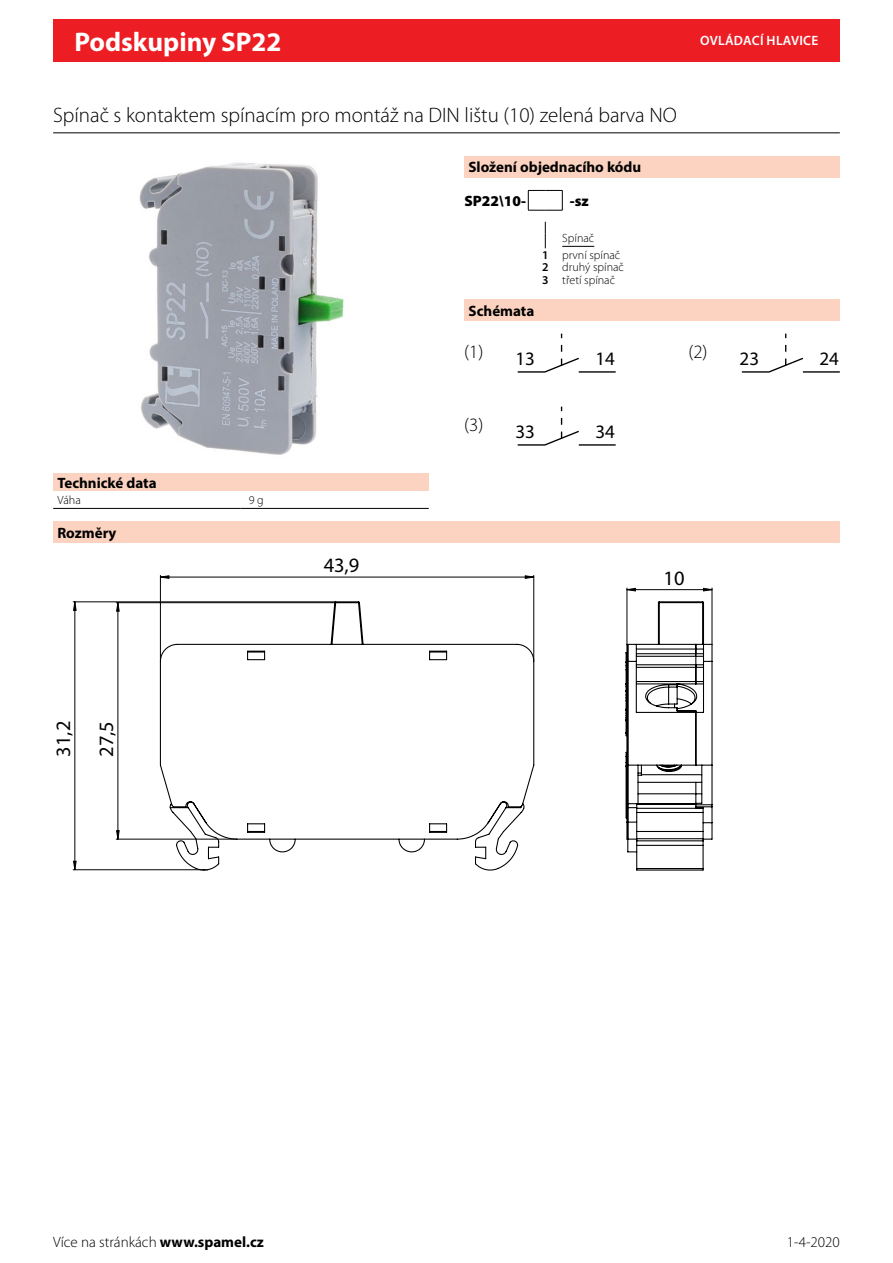
<style>
.page{position:relative;width:893px;height:1263px;background:#fff}
.page>*{position:absolute;margin:0;border:0;box-sizing:border-box;transform-origin:0 0}
.t1{font:700 27px "Myriad Pro";color:#fff}
.t2{font:300 21px "Myriad Pro";color:#000}
.Cecha_Wymiary{font:20.4px "Myriad Pro";color:#000}
.Cecha_schemat_napedu{font:19.05px "Myriad Pro";color:#000}
.Cecha_schemat_napedu-2{font:300 18.9px "Myriad Pro";color:#000}
.Überschrift{font:700 15px "Myriad Pro";color:#000}
.t3{font:300 15px "Myriad Pro";color:#000}
.TS_Bestellschlüssel{font:900 15px "Myriad Pro";color:#000}
.t4{font:600 13.5px "Myriad Pro";letter-spacing:.02em;color:#fff}
.TS_links{font:300 12px "Myriad Pro";color:#000}
.Tabellenkörper{font:300 12px "Myriad Pro";color:#000}
.TS_links_unterstrich{font:300 12px "Myriad Pro";color:#000}
.TS_fett_zentriert{font:600 12px "Myriad Pro";color:#000}
.s1{font-weight:400;font-size:19.05px}
.s2{font-weight:700}
</style>
<div class="page">
<div style="left:53px;top:19px;width:787px;height:43px;background:#ed1d24"></div>
<img style="left:139px;top:162px;width:205px;height:293px">
<div style="left:53px;top:474px;width:376px;height:17px;background:#fcd3c1"></div>
<hr style="left:53px;top:508px;width:187px;height:1px;background:#000">
<hr style="left:240px;top:508px;width:189px;height:1px;background:#000">
<div style="left:464px;top:156px;width:376px;height:21px;background:#fcd3c1"></div>
<svg style="left:528px;top:190px;width:35px;height:21px"></svg>
<svg style="left:545px;top:222px;width:1px;height:26px"></svg>
<hr style="left:562px;top:246px;width:32px;height:1px;background:#000">
<div style="left:464px;top:300px;width:376px;height:21px;background:#fcd3c1"></div>
<svg style="left:517px;top:334px;width:99px;height:39px"></svg>
<svg style="left:741px;top:334px;width:99px;height:39px"></svg>
<svg style="left:517px;top:407px;width:99px;height:39px"></svg>
<hr style="left:53px;top:132px;width:787px;height:1px;background:#000">
<div style="left:53px;top:521px;width:787px;height:22px;background:#fcd3c1"></div>
<hr style="left:73px;top:869px;width:129px;height:1px;background:#000">
<hr style="left:73px;top:601px;width:262px;height:1px;background:#000">
<hr style="left:712px;top:588px;width:1px;height:56px;background:#000">
<hr style="left:627px;top:588px;width:1px;height:56px;background:#000">
<hr style="left:160px;top:575px;width:1px;height:86px;background:#000">
<hr style="left:533px;top:575px;width:1px;height:86px;background:#000">
<hr style="left:116px;top:602px;width:219px;height:1px;background:#000">
<hr style="left:116px;top:839px;width:121px;height:1px;background:#000">
<svg style="left:74px;top:602px;width:2px;height:267px"></svg>
<svg style="left:627px;top:588px;width:85px;height:3px"></svg>
<svg style="left:161px;top:576px;width:372px;height:2px"></svg>
<svg style="left:117px;top:603px;width:2px;height:236px"></svg>
<svg style="left:159px;top:601px;width:553px;height:269px"></svg>
<p class="t1" style="left:74px;top:24px;width:209px">Podskupiny SP22</p>
<p class="t4" style="left:700px;top:32px;width:120px">OVLÁDACÍ HLAVICE</p>
<p class="t2" style="left:53px;top:104px;width:625px">Spínač s kontaktem spínacím pro montáž na DIN lištu (10) zelená barva NO</p>
<p class="Überschrift" style="left:469px;top:158px;width:174px">Složení objednacího kódu</p>
<p class="TS_Bestellschlüssel" style="left:464px;top:191px;width:63px">SP22\10-</p>
<p class="TS_Bestellschlüssel" style="left:570px;top:191px;width:20px">-sz</p>
<p class="TS_links_unterstrich" style="left:562px;top:232px;width:33px">Spínač</p>
<p class="TS_fett_zentriert" style="left:542px;top:247px;width:8px">1</p>
<p class="TS_links" style="left:562px;top:248px;width:59px">první spínač</p>
<p class="TS_fett_zentriert" style="left:542px;top:260px;width:8px">2</p>
<p class="TS_links" style="left:562px;top:261px;width:63px">druhý spínač</p>
<p class="TS_fett_zentriert" style="left:542px;top:273px;width:8px">3</p>
<p class="TS_links" style="left:562px;top:274px;width:54px">třetí spínač</p>
<p class="Überschrift" style="left:469px;top:301px;width:67px">Schémata</p>
<p class="Cecha_schemat_napedu-2" style="left:464px;top:342px;width:72px">(1) <span class="s1">13</span></p>
<p class="Cecha_schemat_napedu" style="left:595px;top:347px;width:21px">14</p>
<p class="Cecha_schemat_napedu-2" style="left:688px;top:342px;width:72px">(2) <span class="s1">23</span></p>
<p class="Cecha_schemat_napedu" style="left:819px;top:347px;width:21px">24</p>
<p class="Überschrift" style="left:57px;top:473px;width:101px">Technické data</p>
<p class="Tabellenkörper" style="left:57px;top:494px;width:25px">Váha</p>
<p class="Tabellenkörper" style="left:249px;top:494px;width:17px">9g</p>
<p class="Überschrift" style="left:57px;top:523px;width:61px">Rozměry</p>
<p class="Cecha_Wymiary" style="left:51px;top:757px;width:37px;rotate:-90deg">31,2</p>
<p class="Cecha_Wymiary" style="left:94px;top:757px;width:37px;rotate:-90deg">27,5</p>
<p class="Cecha_Wymiary" style="left:324px;top:553px;width:37px">43,9</p>
<p class="Cecha_schemat_napedu-2" style="left:464px;top:415px;width:72px">(3) <span class="s1">33</span></p>
<p class="Cecha_schemat_napedu" style="left:595px;top:420px;width:21px">34</p>
<p class="Cecha_Wymiary" style="left:664px;top:566px;width:22px">10</p>
<p class="t3" style="left:53px;top:1234px;width:212px">Více na stránkách <span class="s2">www.spamel.cz</span></p>
<p class="t3" style="left:787px;top:1234px;width:54px">1-4-2020</p>
</div>
